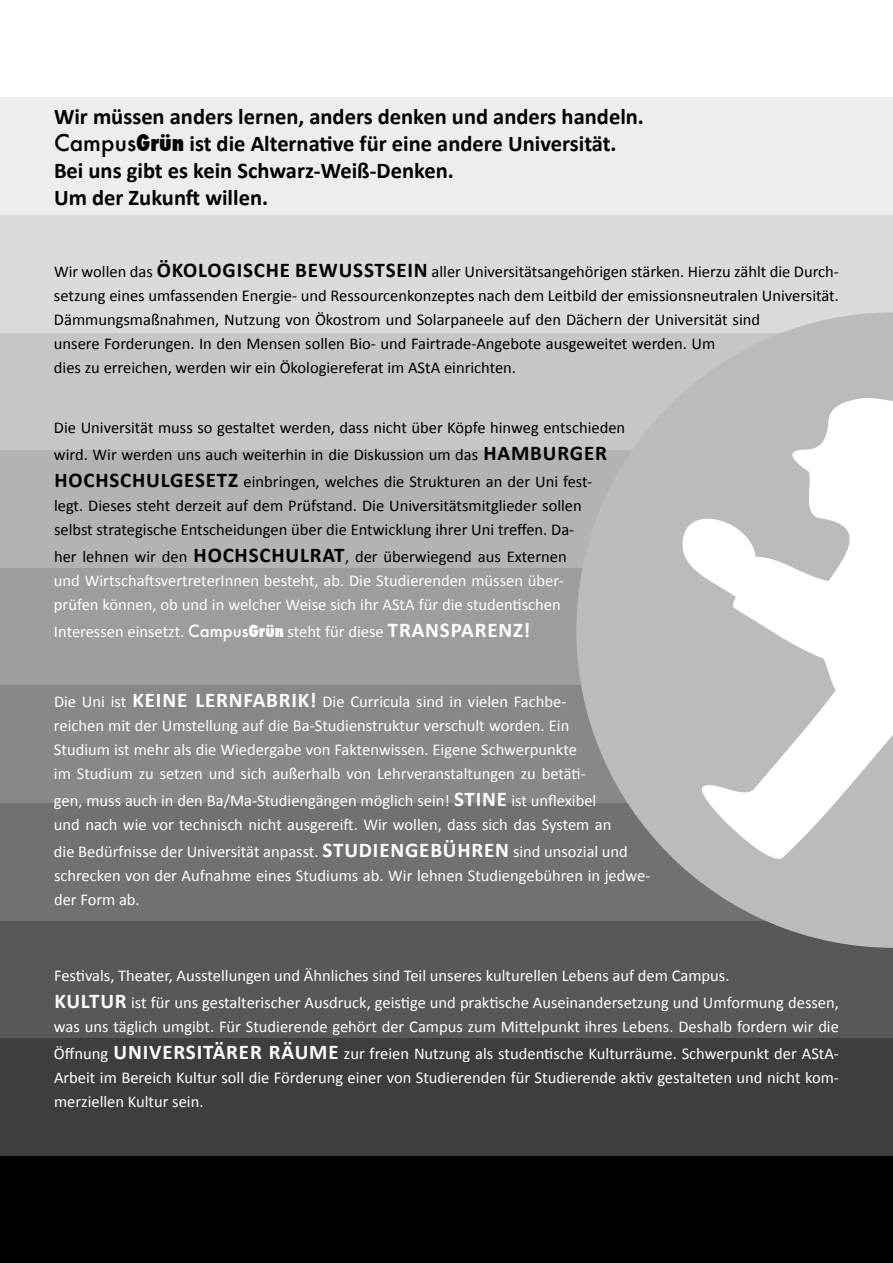
<style>
.page{position:relative;width:893px;height:1263px;background:#fff}
.page>*{position:absolute;margin:0;border:0;box-sizing:border-box;transform-origin:0 0}
.t1{font:700 22.5px/27px "Calibri";color:#000}
.t2{font:16.5px/24px "Calibri";color:#fff}
.t3{font:16.5px/24px "Calibri";color:#000}
.s1{font-family:"Futura";font-weight:500}
.s2{font-family:"Futura";font-weight:800;font-stretch:condensed}
.s3{font-weight:700;font-size:21px}
.s4{color:#000}
.s5{font-weight:700;font-size:21px;color:#000}
</style>
<div class="page">
<div style="left:0;top:98px;width:893px;height:129px;background:#eceded"></div>
<div style="left:0;top:215px;width:893px;height:129px;background:#d9dadb"></div>
<div style="left:0;top:333px;width:893px;height:129px;background:#c5c6c8"></div>
<div style="left:0;top:451px;width:893px;height:129px;background:#b1b3b4"></div>
<div style="left:0;top:568px;width:893px;height:129px;background:#9c9d9f"></div>
<div style="left:0;top:686px;width:893px;height:129px;background:#87888a"></div>
<div style="left:0;top:803px;width:893px;height:130px;background:#707173"></div>
<div style="left:0;top:921px;width:893px;height:129px;background:#58585a"></div>
<div style="left:0;top:1039px;width:893px;height:129px;background:#3e3e40"></div>
<div style="left:0;top:1156px;width:893px;height:107px;background:#000"></div>
<svg style="left:576px;top:312px;width:317px;height:636px;fill:#babbbc"></svg>
<svg style="left:679px;top:396px;width:214px;height:479px;fill:#babbbc"></svg>
<h1 class="t1" style="left:54px;top:102px;width:591px">Wir müssen anders lernen, anders denken und anders handeln.<br><span class="s1">Campus</span><span class="s2">Grün</span> ist die Alternative für eine andere Universität.<br>Bei uns gibt es kein Schwarz-Weiß-Denken.<br>Um der Zukunft willen.</h1>
<p class="t3" style="left:54px;top:259px;width:786px">Wir wollen das <span class="s3">ökologische Bewusstsein</span> aller Universitätsangehörigen stärken. Hierzu zählt die Durch&shy;setzung eines umfassenden Energie- und Ressourcenkonzeptes nach dem Leitbild der emissionsneutralen Universität.<br>Dämmungsmaßnahmen, Nutzung von Ökostrom und Solarpaneele auf den Dächern der Universität sind<br>unsere Forderungen. In den Mensen sollen Bio- und Fairtrade-Angebote ausgeweitet werden. Um<br>dies zu erreichen, werden wir ein Ökologiereferat im AStA einrichten.</p>
<p class="t3" style="left:54px;top:414px;width:573px;line-height:27px">Die Universität muss so gestaltet werden, dass nicht über Köpfe hinweg entschieden wird. Wir werden uns auch weiterhin in die Diskussion um das <span class="s3">Hamburger<br>H ochschulgesetz</span> einbringen, welches die Strukturen an der Uni fest-</p>
<p class="t3" style="left:54px;top:493px;width:529px">legt. Dieses steht derzeit auf dem Prüfstand. Die Universitätsmitglieder sollen selbst strategische Entscheidungen über die Entwicklung ihrer Uni treffen. Da-</p>
<p class="t2" style="left:54px;top:544px;width:514px"><span class="s4">her lehnen wir den</span> <span class="s5">Hochschulrat</span><span class="s4">, der überwiegend aus Externen </span>und WirtschaftsvertreterInnen besteht, ab. Die Studierenden müssen über&shy;prüfen können, ob und in welcher Weise sich ihr AStA für die studentischen</p>
<p class="t2" style="left:54px;top:619px;width:478px">Interessen einsetzt. <span class="s1">Campus</span><span class="s2">Grün</span> steht für diese <span class="s3">Transparenz!</span></p>
<p class="t2" style="left:54px;top:688px;width:533px">Die Uni ist <span class="s3">keine Lernfabrik!</span> Die Curricula sind in vielen Fachbe&shy;reichen mit der Umstellung auf die Ba-Studienstruktur verschult worden. Ein Studium ist mehr als die Wiedergabe von Faktenwissen. Eigene Schwerpunkte im Studium zu setzen und sich außerhalb von Lehrveranstaltungen zu betäti-</p>
<p class="t2" style="left:54px;top:787px;width:559px">gen, muss auch in den Ba/Ma-Studiengängen möglich sein! <span class="s3">STiNE</span> ist unflexibel und nach wie vor technisch nicht ausgereift. Wir wollen, dass sich das System an</p>
<p class="t2" style="left:54px;top:838px;width:598px">die Bedürfnisse der Universität anpasst. <span class="s3">Studiengebühren</span> sind unsozial und schrecken von der Aufnahme eines Studiums ab. Wir lehnen Studiengebühren in jedwe&shy;der Form ab.</p>
<p class="t2" style="left:54px;top:961px;width:786px;line-height:27px">Festivals, Theater, Ausstellungen und Ähnliches sind Teil unseres kulturellen Lebens auf dem Campus.<br><span class="s3">Kultur</span> ist für uns gestalterischer Ausdruck, geistige und praktische Auseinandersetzung und Umformung dessen,</p>
<p class="t2" style="left:54px;top:1012px;width:786px;line-height:27px">was uns täglich umgibt. Für Studierende gehört der Campus zum Mittelpunkt ihres Lebens. Deshalb fordern wir die<br>Öffnung <span class="s3">universitärer Räume</span> zur freien Nutzung als studentische Kulturräume. Schwerpunkt der AStA-</p>
<p class="t2" style="left:54px;top:1064px;width:786px">Arbeit im Bereich Kultur soll die Förderung einer von Studierenden für Studierende aktiv gestalteten und nicht kom&shy;merziellen Kultur sein.</p>
</div>
